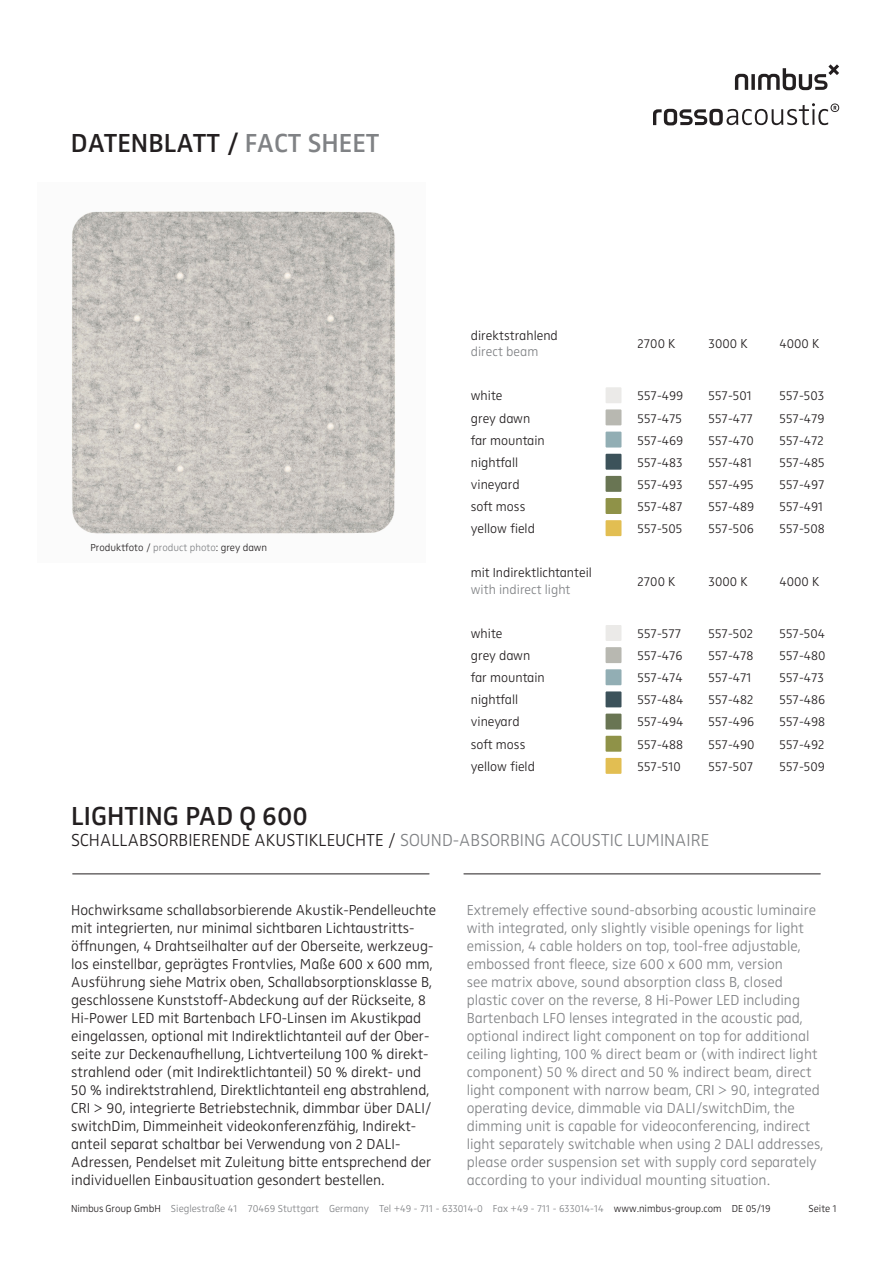
<style>
.page{position:relative;width:893px;height:1263px;background:#fff}
.page>*{position:absolute;margin:0;border:0;box-sizing:border-box;transform-origin:0 0}
.Zwo_Semi_Bold_LF_18{font:27px "Zwo Semi Bold LF Plain Alt";color:#231f20}
.Zwo_Light_LF_12_pt_1{font:27px "Zwo Semi Bold LF Plain Alt";color:#231f20}
.t1{font:18px "Zwo Light LF Plain Alt";color:#231f20}
.Zwo_Light_LF_10_pt_1{font:15px/18px "Zwo Light LF Plain Alt";color:#231f20}
.Zwo_Light_LF_10_pt_1-2{font:15px/18px "Zwo Light LF Plain Alt";color:#808285}
.Zwo_Light_LF_9_pt{font:13.5px/16.2px "Zwo Light LF Plain Alt";color:#231f20}
.t2{font:10.5px "Zwo Light LF Plain Alt";color:#808285}
.Zwo_Light_LF_7_pt_8{font:10.5px "Zwo Light LF Plain Alt";color:#231f20}
.s1{color:#808285}
.s2{color:#231f20}
</style>
<div class="page">
<svg style="left:735px;top:64px;width:104px;height:26px"></svg>
<svg style="left:653px;top:103px;width:186px;height:22px"></svg>
<hr style="left:73px;top:873px;width:356px;height:1px;background:#231f20">
<hr style="left:464px;top:873px;width:356px;height:1px;background:#231f20">
<img style="left:72px;top:211px;width:323px;height:323px">
<svg style="left:605px;top:388px;width:17px;height:386px"></svg>
<div style="left:606px;top:387px;width:15px;height:16px;background:#ebeae8"></div>
<div style="left:606px;top:409px;width:15px;height:16px;background:#b8b8b1"></div>
<div style="left:606px;top:432px;width:15px;height:15px;background:#92aeb4"></div>
<div style="left:606px;top:454px;width:15px;height:16px;background:#3c525a"></div>
<div style="left:606px;top:476px;width:15px;height:16px;background:#697553"></div>
<div style="left:606px;top:498px;width:15px;height:16px;background:#8f9248"></div>
<div style="left:606px;top:520px;width:15px;height:16px;background:#e2be52"></div>
<div style="left:606px;top:625px;width:15px;height:16px;background:#ebeae8"></div>
<div style="left:606px;top:647px;width:15px;height:16px;background:#b8b8b1"></div>
<div style="left:606px;top:669px;width:15px;height:16px;background:#92aeb4"></div>
<div style="left:606px;top:691px;width:15px;height:16px;background:#3c525a"></div>
<div style="left:606px;top:714px;width:15px;height:15px;background:#697553"></div>
<div style="left:606px;top:736px;width:15px;height:16px;background:#8f9248"></div>
<div style="left:606px;top:758px;width:15px;height:16px;background:#e2be52"></div>
<p class="Zwo_Semi_Bold_LF_18" style="left:71px;top:127px;width:310px">DATENBLATT / <span class="s1">FACT SHEET</span></p>
<p class="Zwo_Light_LF_7_pt_8" style="left:90px;top:541px;width:178px">Produktfoto / <span class="s1">product photo</span>: grey dawn</p>
<p class="Zwo_Light_LF_9_pt" style="left:471px;top:327px;width:89px">direktstrahlend <span class="s1">direct beam</span></p>
<p class="Zwo_Light_LF_9_pt" style="left:638px;top:335px;width:39px">2700 K</p>
<p class="Zwo_Light_LF_9_pt" style="left:708px;top:335px;width:41px">3000 K</p>
<p class="Zwo_Light_LF_9_pt" style="left:779px;top:335px;width:41px">4000 K</p>
<p class="Zwo_Light_LF_9_pt" style="left:471px;top:388px;width:33px">white</p>
<p class="Zwo_Light_LF_9_pt" style="left:638px;top:388px;width:47px">557-499</p>
<p class="Zwo_Light_LF_9_pt" style="left:708px;top:388px;width:45px">557-501</p>
<p class="Zwo_Light_LF_9_pt" style="left:779px;top:388px;width:46px">557-503</p>
<p class="Zwo_Light_LF_9_pt" style="left:471px;top:410px;width:61px">grey dawn</p>
<p class="Zwo_Light_LF_9_pt" style="left:638px;top:410px;width:46px">557-475</p>
<p class="Zwo_Light_LF_9_pt" style="left:708px;top:410px;width:46px">557-477</p>
<p class="Zwo_Light_LF_9_pt" style="left:779px;top:410px;width:47px">557-479</p>
<p class="Zwo_Light_LF_9_pt" style="left:471px;top:432px;width:75px">far mountain</p>
<p class="Zwo_Light_LF_9_pt" style="left:638px;top:432px;width:47px">557-469</p>
<p class="Zwo_Light_LF_9_pt" style="left:708px;top:432px;width:47px">557-470</p>
<p class="Zwo_Light_LF_9_pt" style="left:779px;top:432px;width:46px">557-472</p>
<p class="Zwo_Light_LF_9_pt" style="left:471px;top:454px;width:49px">nightfall</p>
<p class="Zwo_Light_LF_9_pt" style="left:638px;top:454px;width:47px">557-483</p>
<p class="Zwo_Light_LF_9_pt" style="left:708px;top:454px;width:45px">557-481</p>
<p class="Zwo_Light_LF_9_pt" style="left:779px;top:454px;width:47px">557-485</p>
<p class="Zwo_Light_LF_9_pt" style="left:471px;top:476px;width:50px">vineyard</p>
<p class="Zwo_Light_LF_9_pt" style="left:638px;top:476px;width:47px">557-493</p>
<p class="Zwo_Light_LF_9_pt" style="left:708px;top:476px;width:47px">557-495</p>
<p class="Zwo_Light_LF_9_pt" style="left:779px;top:476px;width:47px">557-497</p>
<p class="Zwo_Light_LF_9_pt" style="left:471px;top:498px;width:56px">soft moss</p>
<p class="Zwo_Light_LF_9_pt" style="left:638px;top:498px;width:46px">557-487</p>
<p class="Zwo_Light_LF_9_pt" style="left:708px;top:498px;width:47px">557-489</p>
<p class="Zwo_Light_LF_9_pt" style="left:779px;top:498px;width:45px">557-491</p>
<p class="Zwo_Light_LF_9_pt" style="left:471px;top:520px;width:66px">yellow field</p>
<p class="Zwo_Light_LF_9_pt" style="left:638px;top:520px;width:46px">557-505</p>
<p class="Zwo_Light_LF_9_pt" style="left:708px;top:520px;width:47px">557-506</p>
<p class="Zwo_Light_LF_9_pt" style="left:779px;top:520px;width:47px">557-508</p>
<p class="Zwo_Light_LF_9_pt" style="left:471px;top:565px;width:123px">mit Indirektlichtanteil <span class="s1">with indirect light</span></p>
<p class="Zwo_Light_LF_9_pt" style="left:638px;top:573px;width:39px">2700 K</p>
<p class="Zwo_Light_LF_9_pt" style="left:708px;top:573px;width:41px">3000 K</p>
<p class="Zwo_Light_LF_9_pt" style="left:779px;top:573px;width:41px">4000 K</p>
<p class="Zwo_Light_LF_9_pt" style="left:471px;top:625px;width:33px">white</p>
<p class="Zwo_Light_LF_9_pt" style="left:638px;top:625px;width:45px">557-577</p>
<p class="Zwo_Light_LF_9_pt" style="left:708px;top:625px;width:46px">557-502</p>
<p class="Zwo_Light_LF_9_pt" style="left:779px;top:625px;width:47px">557-504</p>
<p class="Zwo_Light_LF_9_pt" style="left:471px;top:647px;width:61px">grey dawn</p>
<p class="Zwo_Light_LF_9_pt" style="left:638px;top:647px;width:47px">557-476</p>
<p class="Zwo_Light_LF_9_pt" style="left:708px;top:647px;width:46px">557-478</p>
<p class="Zwo_Light_LF_9_pt" style="left:779px;top:647px;width:47px">557-480</p>
<p class="Zwo_Light_LF_9_pt" style="left:471px;top:669px;width:75px">far mountain</p>
<p class="Zwo_Light_LF_9_pt" style="left:638px;top:669px;width:47px">557-474</p>
<p class="Zwo_Light_LF_9_pt" style="left:708px;top:669px;width:45px">557-471</p>
<p class="Zwo_Light_LF_9_pt" style="left:779px;top:669px;width:46px">557-473</p>
<p class="Zwo_Light_LF_9_pt" style="left:471px;top:692px;width:49px">nightfall</p>
<p class="Zwo_Light_LF_9_pt" style="left:638px;top:692px;width:47px">557-484</p>
<p class="Zwo_Light_LF_9_pt" style="left:708px;top:692px;width:46px">557-482</p>
<p class="Zwo_Light_LF_9_pt" style="left:779px;top:692px;width:47px">557-486</p>
<p class="Zwo_Light_LF_9_pt" style="left:471px;top:714px;width:50px">vineyard</p>
<p class="Zwo_Light_LF_9_pt" style="left:638px;top:714px;width:47px">557-494</p>
<p class="Zwo_Light_LF_9_pt" style="left:708px;top:714px;width:47px">557-496</p>
<p class="Zwo_Light_LF_9_pt" style="left:779px;top:714px;width:47px">557-498</p>
<p class="Zwo_Light_LF_9_pt" style="left:471px;top:736px;width:56px">soft moss</p>
<p class="Zwo_Light_LF_9_pt" style="left:638px;top:736px;width:47px">557-488</p>
<p class="Zwo_Light_LF_9_pt" style="left:708px;top:736px;width:48px">557-490</p>
<p class="Zwo_Light_LF_9_pt" style="left:779px;top:736px;width:47px">557-492</p>
<p class="Zwo_Light_LF_9_pt" style="left:471px;top:758px;width:66px">yellow field</p>
<p class="Zwo_Light_LF_9_pt" style="left:638px;top:758px;width:45px">557-510</p>
<p class="Zwo_Light_LF_9_pt" style="left:708px;top:758px;width:46px">557-507</p>
<p class="Zwo_Light_LF_9_pt" style="left:779px;top:758px;width:47px">557-509</p>
<p class="Zwo_Light_LF_12_pt_1" style="left:71px;top:799px;width:238px">LIGHTING PAD Q 600</p>
<p class="t1" style="left:71px;top:829px;width:640px">SCHALLABSORBIERENDE AKUSTIKLEUCHTE / <span class="s1">SOUND-ABSORBING ACOUSTIC LUMINAIRE</span></p>
<p class="Zwo_Light_LF_10_pt_1" style="left:71px;top:901px;width:367px">Hochwirksame schallabsorbierende Akustik-Pendelleuchte mit integrierten, nur minimal sichtbaren Lichtaustritts&shy;öffnungen, 4 Drahtseilhalter auf der Oberseite, werkzeug&shy;los einstellbar, geprägtes Frontvlies, Maße 600 x 600 mm, Ausführung siehe Matrix oben, Schallabsorptionsklasse B, geschlossene Kunststoff-Abdeckung auf der Rückseite, 8<br>Hi-Power LED mit Bartenbach LFO-Linsen im Akustikpad eingelassen, optional mit Indirektlichtanteil auf der Ober&shy;seite zur Deckenaufhellung, Lichtverteilung 100 % direkt&shy;strahlend oder (mit Indirektlichtanteil) 50 % direkt- und 50 % indirektstrahlend, Direktlichtanteil eng abstrahlend, CRI &gt; 90, integrierte Betriebstechnik, dimmbar über DALI/ switchDim, Dimmeinheit videokonferenzfähig, Indirekt&shy;anteil separat schaltbar bei Verwendung von 2 DALI-Adressen, Pendelset mit Zuleitung bitte entsprechend der individuellen Einbausituation gesondert bestellen.</p>
<p class="Zwo_Light_LF_10_pt_1-2" style="left:467px;top:901px;width:358px">Extremely effective sound-absorbing acoustic luminaire with integrated, only slightly visible openings for light emission, 4 cable holders on top, tool-free adjustable, embossed front fleece, size 600 x 600 mm, version<br>see matrix above, sound absorption class B, closed plastic cover on the reverse, 8 Hi-Power LED including Bartenbach LFO lenses integrated in the acoustic pad, optional indirect light component on top for additional ceiling lighting, 100 % direct beam or (with indirect light component) 50 % direct and 50 % indirect beam, direct light component with narrow beam, CRI &gt; 90, integrated operating device, dimmable via DALI/switchDim, the dimming unit is capable for videoconferencing, indirect light separately switchable when using 2 DALI addresses, please order suspension set with supply cord separately according to your individual mounting situation.</p>
<p class="t2" style="left:71px;top:1202px;width:701px"><span class="s2">Nimbus Group GmbH</span> Sieglestraße 41 70469 Stuttgart Germany Tel +49 - 711 - 633014-0 Fax +49 - 711 - 633014-14 <span class="s2">www.nimbus-group.com DE 05/19</span></p>
<p class="Zwo_Light_LF_7_pt_8" style="left:809px;top:1202px;width:30px">Seite 1</p>
</div>
